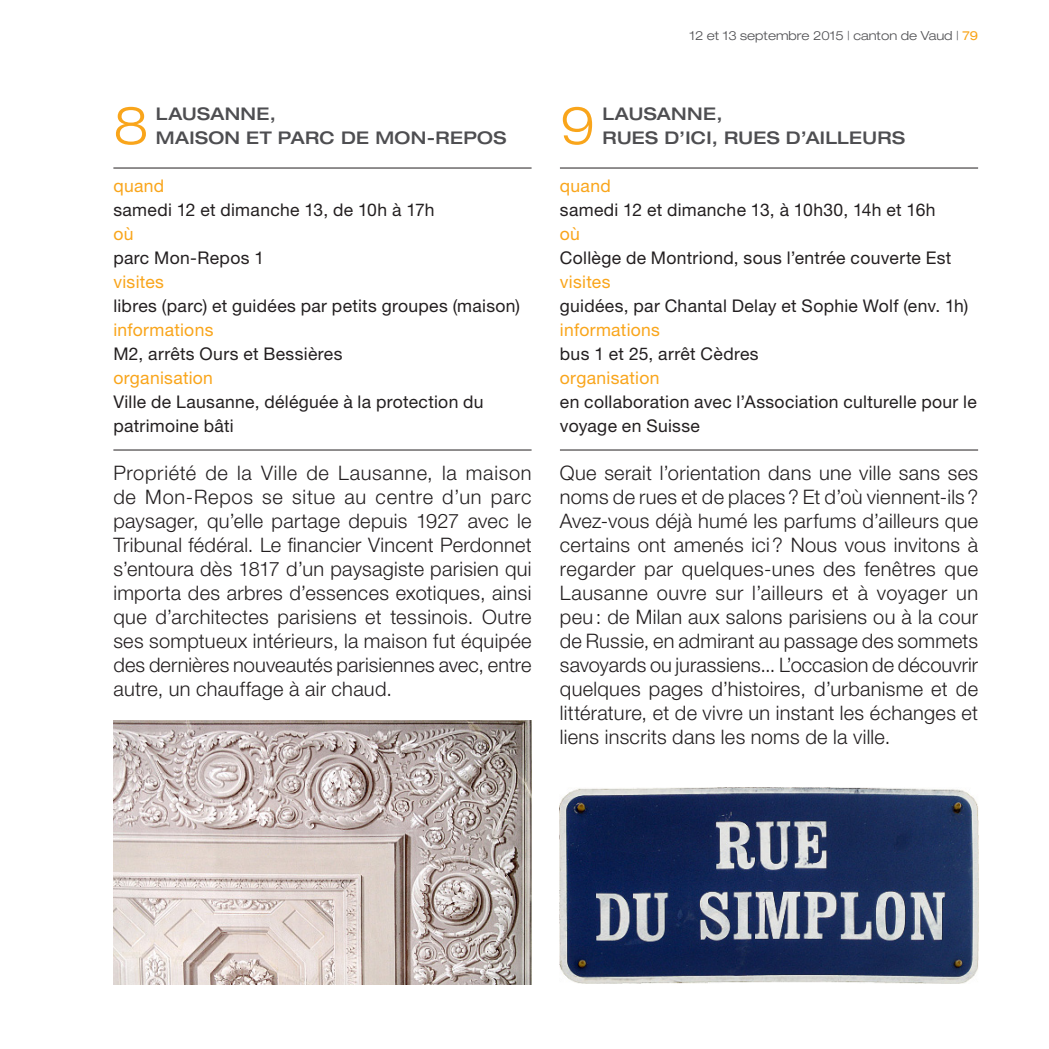
<style>
.page{position:relative;width:1049px;height:1049px;background:#fff}
.page>*{position:absolute;margin:0;border:0;box-sizing:border-box;transform-origin:0 0}
.Titre_visite{font:300 expanded 52.5px "Helvetica Neue LT Std";color:#f9a51b}
.Paragraphe_1{font:300 20px/24px "Helvetica Neue LT Std";letter-spacing:.01em;color:#231f20;text-align:justify}
.Normal___filet_bas{font:17.5px/24px "Helvetica Neue LT Std";letter-spacing:.015em;color:#231f20}
.Inter-titre___filet{font:17.5px "Helvetica Neue LT Std";letter-spacing:.015em;color:#f9a51b}
.Titre_visite-2{font:500 expanded 17.5px "Helvetica Neue LT Std";letter-spacing:.02em;color:#4e4e51}
.Normal_gauche{font:17.5px "Helvetica Neue LT Std";letter-spacing:.02em;color:#231f20}
.t1{font:300 expanded 12.5px "Helvetica Neue LT Std";color:#4e4e51}
.s1{font-weight:400;color:#f9a51b}
</style>
<div class="page">
<img style="left:560px;top:788px;width:418px;height:196px">
<img style="left:113px;top:720px;width:419px;height:264px">
<hr style="left:113px;top:168px;width:419px;height:1px;background:#231f20">
<hr style="left:113px;top:450px;width:419px;height:1px;background:#231f20">
<hr style="left:560px;top:168px;width:418px;height:1px;background:#231f20">
<hr style="left:560px;top:450px;width:418px;height:1px;background:#231f20">
<p class="Titre_visite" style="left:113px;top:94px;width:37px">8</p>
<p class="Titre_visite-2" style="left:156px;top:103px;width:122px">LAUSANNE,</p>
<p class="Titre_visite-2" style="left:156px;top:127px;width:352px">MAISON ET PARC DE MON-REPOS</p>
<p class="Inter-titre___filet" style="left:113px;top:175px;width:52px">quand</p>
<p class="Normal___filet_bas" style="left:113px;top:198px;width:323px">samedi 12 et dimanche 13, de 10h à 17h</p>
<p class="Inter-titre___filet" style="left:113px;top:223px;width:22px">où</p>
<p class="Normal___filet_bas" style="left:113px;top:246px;width:152px">parc Mon-Repos 1</p>
<p class="Inter-titre___filet" style="left:113px;top:271px;width:52px">visites</p>
<p class="Normal_gauche" style="left:113px;top:295px;width:408px">libres (parc) et guidées par petits groupes (maison)</p>
<p class="Inter-titre___filet" style="left:113px;top:319px;width:102px">informations</p>
<p class="Normal___filet_bas" style="left:113px;top:342px;width:231px">M2, arrêts Ours et Bessières</p>
<p class="Inter-titre___filet" style="left:113px;top:367px;width:101px">organisation</p>
<p class="Normal___filet_bas" style="left:113px;top:390px;width:372px">Ville de Lausanne, déléguée à la protection du patrimoine bâti</p>
<p class="Paragraphe_1" style="left:113px;top:460px;width:420px">Propriété de la Ville de Lausanne, la maison de Mon-Repos se situe au centre d’un parc paysager, qu’elle partage depuis 1927 avec le Tribunal fédéral. Le financier Vincent Perdonnet s’entoura dès 1817 d’un paysagiste parisien qui importa des arbres d’essences exotiques, ainsi que d’architectes parisiens et tessinois. Outre ses somptueux intérieurs, la maison fut équipée des dernières nouveautés parisiennes avec, entre autre, un chauffage à air chaud.</p>
<p class="t1" style="left:689px;top:29px;width:290px">12 et 13 septembre 2015 | canton de Vaud | <span class="s1">79</span></p>
<p class="Titre_visite" style="left:560px;top:94px;width:37px">9</p>
<p class="Titre_visite-2" style="left:602px;top:103px;width:122px">LAUSANNE,</p>
<p class="Titre_visite-2" style="left:602px;top:127px;width:304px">RUES D’ICI, RUES D’AILLEURS</p>
<p class="Inter-titre___filet" style="left:560px;top:175px;width:52px">quand</p>
<p class="Normal___filet_bas" style="left:560px;top:198px;width:377px">samedi 12 et dimanche 13, à 10h30, 14h et 16h</p>
<p class="Inter-titre___filet" style="left:560px;top:223px;width:22px">où</p>
<p class="Normal___filet_bas" style="left:560px;top:246px;width:393px">Collège de Montriond, sous l’entrée couverte Est</p>
<p class="Inter-titre___filet" style="left:560px;top:271px;width:52px">visites</p>
<p class="Normal___filet_bas" style="left:560px;top:294px;width:410px">guidées, par Chantal Delay et Sophie Wolf (env. 1h)</p>
<p class="Inter-titre___filet" style="left:560px;top:319px;width:102px">informations</p>
<p class="Normal___filet_bas" style="left:560px;top:342px;width:200px">bus 1 et 25, arrêt Cèdres</p>
<p class="Inter-titre___filet" style="left:560px;top:367px;width:101px">organisation</p>
<p class="Normal___filet_bas" style="left:560px;top:390px;width:418px">en collaboration avec l’Association culturelle pour le voyage en Suisse</p>
<p class="Paragraphe_1" style="left:560px;top:460px;width:420px">Que serait l’orientation dans une ville sans ses noms de rues et de places? Et d’où viennent-ils?<br>Avez-vous déjà humé les parfums d’ailleurs que certains ont amenés ici? Nous vous invitons à regarder par quelques-unes des fenêtres que Lausanne ouvre sur l’ailleurs et à voyager un peu: de Milan aux salons parisiens ou à la cour de Russie, en admirant au passage des sommets savoyards ou jurassiens... L’occasion de découvrir quelques pages d’histoires, d’urbanisme et de littérature, et de vivre un instant les échanges et liens inscrits dans les noms de la ville.</p>
</div>
